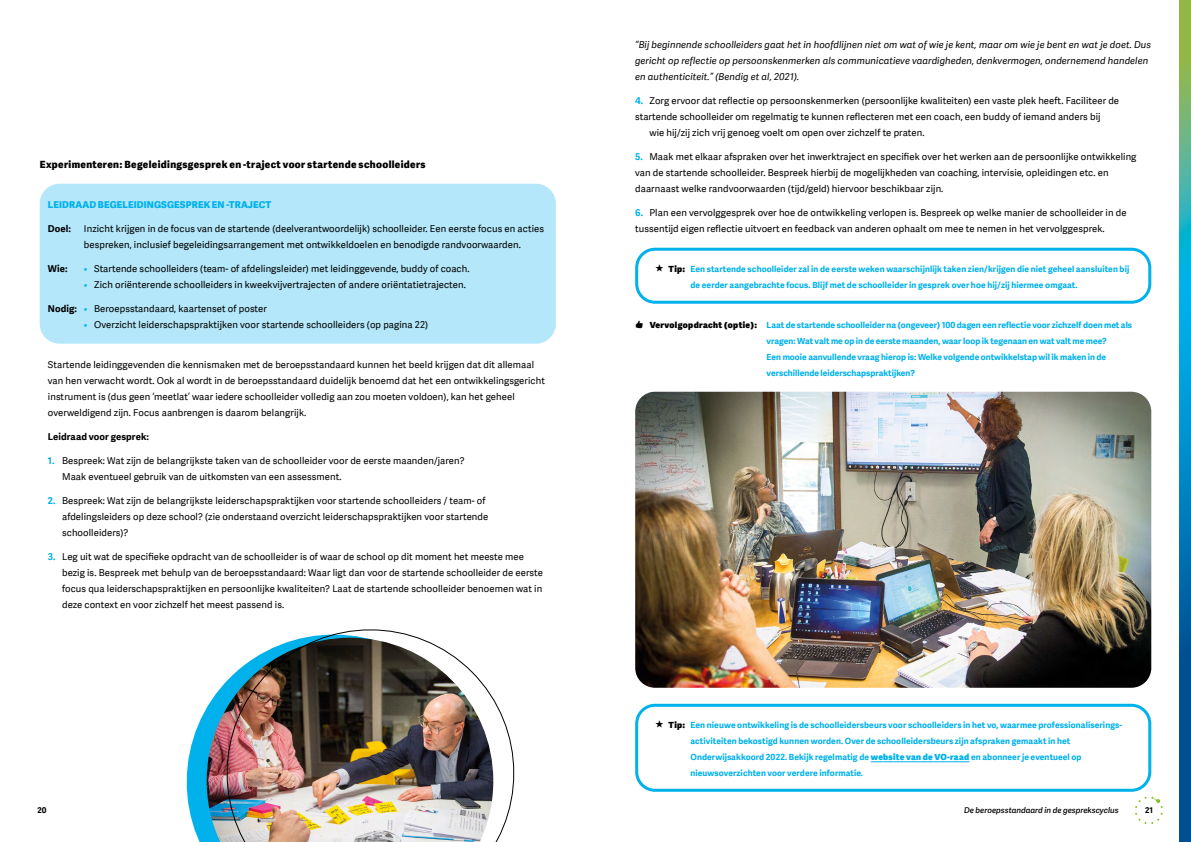
<style>
.page{position:relative;width:1191px;height:842px;background:#fff}
.page>*{position:absolute;margin:0;border:0;box-sizing:border-box;transform-origin:0 0}
.t1{font:10px "Adelle Sans Eb";letter-spacing:.035em;color:#000}
.Platte_tekst{font:9.5px/16px "Adelle Sans";letter-spacing:.01em;color:#000}
.Platte_tekst-2{font:italic 9.5px/16px "Adelle Sans";letter-spacing:.01em;color:#000}
.Platte_tekst-3{font:9.5px "Adelle Sans Eb";letter-spacing:.01em;color:#00b1eb}
.Platte_tekst-4{font:700 9.5px "Adelle Sans";letter-spacing:.01em;color:#000}
.Platte_tekst-5{font:700 8.5px/16px "Adelle Sans";letter-spacing:.01em;color:#00b1eb}
.t2{font:italic 8px "Adelle Sans Sb";color:#000}
.t3{font:700 8px "Adelle Sans";color:#000}
.s1{color:#00b1eb}
.s2{font-weight:700}
.s3{font-weight:700;color:#00b1eb}
.s4{font-family:"Adelle Sans Hv";font-weight:400;color:#000}
.s5{font-family:"Adelle Sans Hv";font-weight:400}
</style>
<div class="page">
<svg style="left:1135px;top:797px;width:27px;height:27px"></svg>
<div style="left:40px;top:184px;width:516px;height:160px;background:#b3e7f9;border-radius:20px"></div>
<div style="left:635px;top:248px;width:516px;height:56px;border:3px solid #00b1eb;border-radius:18px"></div>
<div style="left:635px;top:704px;width:516px;height:88px;border:3px solid #00b1eb;border-radius:18px"></div>
<hr style="left:870px;top:761px;width:99px;height:1px;background:#00b1eb">
<img style="left:635px;top:392px;width:516px;height:296px">
<svg style="left:186px;top:707px;width:21px;height:135px;fill:#00b1eb"></svg>
<img style="left:207px;top:698px;width:6px;height:144px">
<img style="left:213px;top:629px;width:302px;height:213px">
<svg style="left:1179px;top:0;width:12px;height:842px;background:#1e8aa6"></svg>
<p class="t1" style="left:40px;top:157px;width:387px">Experimenteren: Begeleidingsgesprek en -traject voor startende schoolleiders</p>
<p class="Platte_tekst-3" style="left:48px;top:197px;width:225px">LEIDRAAD BEGELEIDINGSGESPREK EN -TRAJECT</p>
<p class="Platte_tekst-4" style="left:48px;top:221px;width:25px">Doel:</p>
<p class="Platte_tekst" style="left:84px;top:220px;width:461px">Inzicht krijgen in de focus van de startende (deelverantwoordelijk) schoolleider. Een eerste focus en acties bespreken, inclusief begeleidingsarrangement met ontwikkeldoelen en benodigde randvoorwaarden.</p>
<p class="Platte_tekst-4" style="left:48px;top:261px;width:21px">Wie:</p>
<p class="Platte_tekst" style="left:84px;top:260px;width:387px"><span class="s1">•</span> Startende schoolleiders (team- of afdelingsleider) met leidinggevende, buddy of coach.</p>
<p class="Platte_tekst" style="left:84px;top:276px;width:383px"><span class="s1">•</span> Zich oriënterende schoolleiders in kweekvijvertrajecten of andere oriëntatietrajecten.</p>
<p class="Platte_tekst" style="left:48px;top:300px;width:220px"><span class="s2">Nodig:</span> <span class="s1">•</span> Beroepsstandaard, kaartenset of poster</p>
<p class="Platte_tekst" style="left:84px;top:316px;width:346px"><span class="s1">•</span> Overzicht leiderschapspraktijken voor startende schoolleiders (op pagina 22)</p>
<p class="Platte_tekst" style="left:48px;top:356px;width:498px">Startende leidinggevenden die kennismaken met de beroepsstandaard kunnen het beeld krijgen dat dit allemaal van hen verwacht wordt. Ook al wordt in de beroepsstandaard duidelijk benoemd dat het een ontwikkelingsgericht instrument is (dus geen ‘meetlat’ waar iedere schoolleider volledig aan zou moeten voldoen), kan het geheel overweldigend zijn. Focus aanbrengen is daarom belangrijk.</p>
<p class="Platte_tekst-4" style="left:48px;top:429px;width:103px">Leidraad voor gesprek:</p>
<p class="Platte_tekst" style="left:62px;top:452px;width:404px;text-indent:-14px"><span class="s3">1.</span> Bespreek: Wat zijn de belangrijkste taken van de schoolleider voor de eerste maanden/jaren?<br>Maak eventueel gebruik van de uitkomsten van een assessment.</p>
<p class="Platte_tekst" style="left:62px;top:492px;width:428px;text-indent:-14px"><span class="s3">2.</span> Bespreek: Wat zijn de belangrijkste leiderschapspraktijken voor startende schoolleiders / team- of afdelingsleiders op deze school? (zie onderstaand overzicht leiderschapspraktijken voor startende schoolleiders)?</p>
<p class="Platte_tekst" style="left:62px;top:548px;width:482px;text-indent:-14px"><span class="s3">3.</span> Leg uit wat de specifieke opdracht van de schoolleider is of waar de school op dit moment het meeste mee bezig is. Bespreek met behulp van de beroepsstandaard: Waar ligt dan voor de startende schoolleider de eerste focus qua leiderschapspraktijken en persoonlijke kwaliteiten? Laat de startende schoolleider benoemen wat in deze context en voor zichzelf het meest passend is.</p>
<p class="Platte_tekst-2" style="left:635px;top:36px;width:517px">“Bij beginnende schoolleiders gaat het in hoofdlijnen niet om wat of wie je kent, maar om wie je bent en wat je doet. Dus gericht op reflectie op persoonskenmerken als communicatieve vaardigheden, denkvermogen, ondernemend handelen en authenticiteit.” (Bendig et al, 2021).</p>
<p class="Platte_tekst" style="left:635px;top:92px;width:485px"><span class="s3">4.</span> Zorg ervoor dat reflectie op persoonskenmerken (persoonlijke kwaliteiten) een vaste plek heeft. Faciliteer de</p>
<p class="Platte_tekst" style="left:635px;top:108px;width:467px">startende schoolleider om regelmatig te kunnen reflecteren met een coach, een buddy of iemand anders bij</p>
<p class="Platte_tekst" style="left:649px;top:124px;width:277px">wie hij/zij zich vrij genoeg voelt om open over zichzelf te praten.</p>
<p class="Platte_tekst" style="left:635px;top:148px;width:503px"><span class="s3">5.</span> Maak met elkaar afspraken over het inwerktraject en specifiek over het werken aan de persoonlijke ontwikkeling van de startende schoolleider. Bespreek hierbij de mogelijkheden van coaching, intervisie, opleidingen etc. en daarnaast welke randvoorwaarden (tijd/geld) hiervoor beschikbaar zijn.</p>
<p class="Platte_tekst" style="left:635px;top:204px;width:493px"><span class="s3">6.</span> Plan een vervolggesprek over hoe de ontwikkeling verlopen is. Bespreek op welke manier de schoolleider in de tussentijd eigen reflectie uitvoert en feedback van anderen ophaalt om mee te nemen in het vervolggesprek.</p>
<p class="Platte_tekst-5" style="left:690px;top:260px;width:440px;text-indent:-22px"><span class="s4">Tip:</span> Een startende schoolleider zal in de eerste weken waarschijnlijk taken zien/krijgen die niet geheel aansluiten bij de eerder aangebrachte focus. Blijf met de schoolleider in gesprek over hoe hij/zij hiermee omgaat.</p>
<p class="Platte_tekst-5" style="left:766px;top:316px;width:367px;text-indent:-117px"><span class="s4">Vervolgopdracht (optie):</span> Laat de startende schoolleider na (ongeveer) 100 dagen een reflectie voor zichzelf doen met als vragen: Wat valt me op in de eerste maanden, waar loop ik tegenaan en wat valt me mee?<br>Een mooie aanvullende vraag hierop is: Welke volgende ontwikkelstap wil ik maken in de verschillende leiderschapspraktijken?</p>
<p class="Platte_tekst-5" style="left:690px;top:716px;width:433px;text-indent:-22px"><span class="s4">Tip:</span> Een nieuwe ontwikkeling is de schoolleidersbeurs voor schoolleiders in het vo, waarmee professionaliserings&shy;activiteiten bekostigd kunnen worden. Over de schoolleidersbeurs zijn afspraken gemaakt in het Onderwijsakkoord 2022. Bekijk regelmatig de <span class="s5">website van de VO-raad</span> en abonneer je eventueel op nieuwsoverzichten voor verdere informatie.</p>
<p class="t3" style="left:38px;top:805px;width:10px">20</p>
<p class="t2" style="left:964px;top:805px;width:156px">De beroepsstandaard in de gesprekscyclus</p>
<p class="t3" style="left:1145px;top:805px;width:9px">21</p>
</div>
